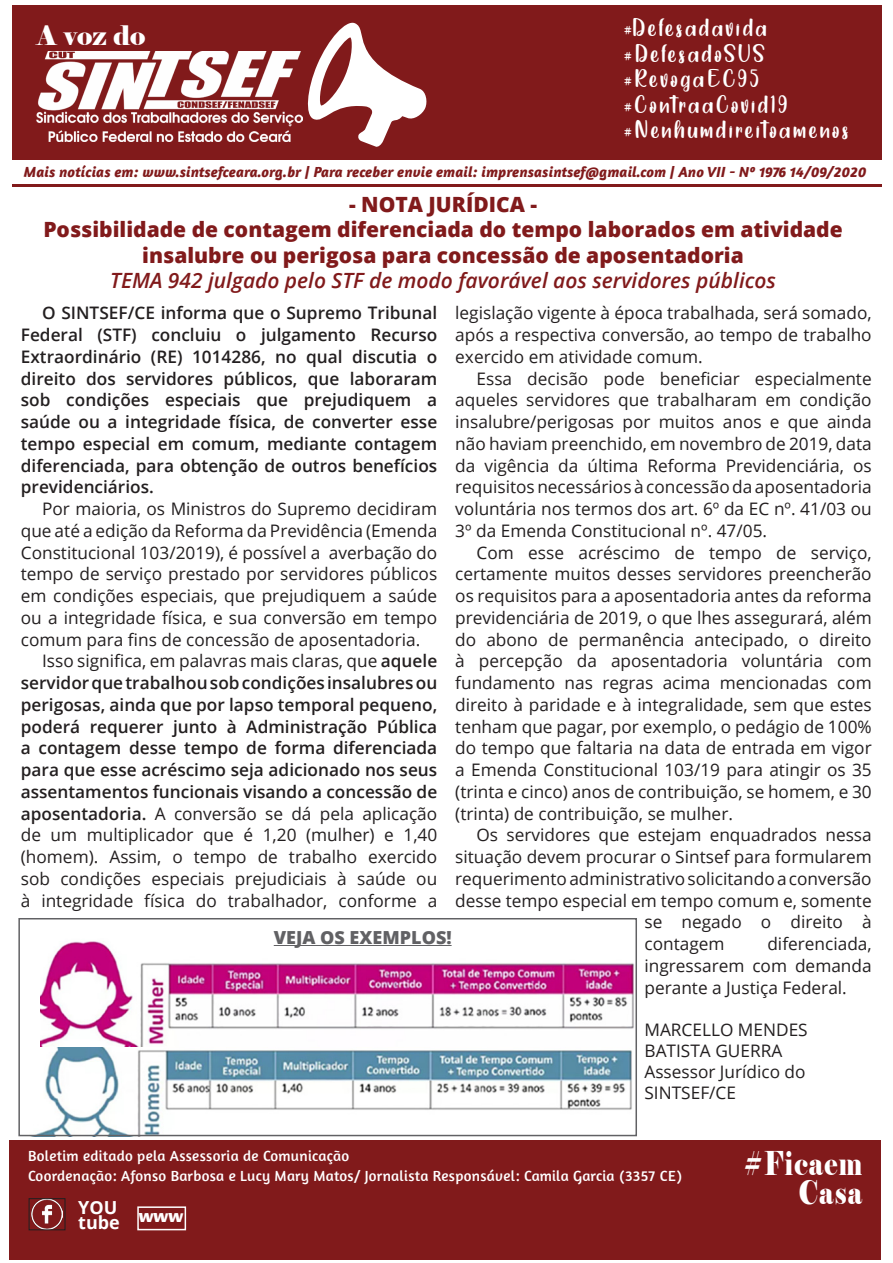
<style>
.page{position:relative;width:893px;height:1263px;background:#fff}
.page>*{position:absolute;margin:0;border:0;box-sizing:border-box;transform-origin:0 0}
.t1{font:32.7px "Elephant";letter-spacing:.05em;color:#fff;scale:.76 1}
.t2{font:30px "Yellow Rabbit Personal Use";letter-spacing:.09em;color:#fff}
.t3{font:26.85px "Elephant";color:#fff}
.t4{font:800 21px/25.5px "Open Sans";color:#811a1b;text-align:center}
.t5{font:italic 600 21px "Open Sans";color:#811a1b}
.t6{font:800 18px "Open Sans";color:#616164}
.t7{font:700 18px "Open Sans";color:#fff}
.t8{font:18px "Ad Lib BT";color:#fff}
.t9{font:17.25px/21.8px "Open Sans";color:#231f20;text-align:justify}
.t10{font:600 17.25px/21.8px "Open Sans";color:#231f20;text-align:justify}
.t11{font:15px "Amaranth";letter-spacing:.02em;color:#fff}
.t12{font:italic 700 15px "Amaranth";letter-spacing:.01em;color:#811a1b}
.s1{font-weight:400}
</style>
<div class="page">
<div style="left:13px;top:5px;width:869px;height:154px;background:#811a1b"></div>
<svg style="left:307px;top:22px;width:120px;height:125px"></svg>
<div style="left:10px;top:1140px;width:871px;height:120px;background:#811a1b"></div>
<img style="left:37px;top:51px;width:265px;height:90px">
<img style="left:31px;top:1200px;width:32px;height:28px">
<div style="left:29px;top:1198px;width:37px;height:32px;border:1px solid #231f20"></div>
<div style="left:137px;top:1206px;width:49px;height:24px;border:2px solid #fff"></div>
<hr style="left:13px;top:184px;width:869px;height:3px;background:#811a1b">
<img style="left:39px;top:1046px;width:593px;height:87px">
<img style="left:40px;top:941px;width:594px;height:105px">
<hr style="left:274px;top:945px;width:178px;height:1px;background:#616164">
<div style="left:18px;top:918px;width:619px;height:218px;border:2px solid #616164"></div>
<p class="t3" style="left:37px;top:18px;width:110px">A voz do</p>
<p class="t2" style="left:624px;top:15px;width:145px">#Defesadavida</p>
<p class="t2" style="left:624px;top:41px;width:142px">#DefesadoSUS</p>
<p class="t2" style="left:624px;top:66px;width:137px">#RevogaEC95</p>
<p class="t2" style="left:624px;top:92px;width:165px">#ContraaCovid19</p>
<p class="t2" style="left:624px;top:117px;width:226px">#Nenhumdireitoamenos</p>
<p class="t12" style="left:24px;top:163px;width:844px">Mais notícias em: www.sintsefceara.org.br | Para receber envie email: imprensasintsef@gmail.com | Ano VII - Nº 1976 14/09/2020</p>
<p class="t4" style="left:349px;top:190px;width:190px">- NOTA JURÍDICA -</p>
<p class="t4" style="left:43px;top:216px;width:801px">Possibilidade de contagem diferenciada do tempo laborados em atividade insalubre ou perigosa para concessão de aposentadoria</p>
<p class="t5" style="left:110px;top:266px;width:667px">TEMA 942 julgado pelo STF de modo favorável aos servidores públicos</p>
<p class="t9" style="left:455px;top:302px;width:418px">legislação vigente à época trabalhada, será somado, após a respectiva conversão, ao tempo de trabalho exercido em atividade comum.</p>
<p class="t9" style="left:455px;top:367px;width:418px;text-indent:21px">Essa decisão pode beneficiar especialmente aqueles servidores que trabalharam em condição insalubre/perigosas por muitos anos e que ainda não haviam preenchido, em novembro de 2019, data da vigência da última Reforma Previdenciária, os requisitos necessários à concessão da aposentadoria voluntária nos termos dos art. 6º da EC nº. 41/03 ou 3º da Emenda Constitucional nº. 47/05.</p>
<p class="t9" style="left:455px;top:541px;width:418px;text-indent:21px">Com esse acréscimo de tempo de serviço, certamente muitos desses servidores preencherão os requisitos para a aposentadoria antes da reforma previdenciária de 2019, o que lhes assegurará, além do abono de permanência antecipado, o direito à percepção da aposentadoria voluntária com fundamento nas regras acima mencionadas com direito à paridade e à integralidade, sem que estes tenham que pagar, por exemplo, o pedágio de 100% do tempo que faltaria na data de entrada em vigor a Emenda Constitucional 103/19 para atingir os 35 (trinta e cinco) anos de contribuição, se homem, e 30 (trinta) de contribuição, se mulher.</p>
<p class="t9" style="left:476px;top:824px;width:397px">Os servidores que estejam enquadrados nessa</p>
<p class="t9" style="left:455px;top:846px;width:418px">situação devem procurar o Sintsef para formularem</p>
<p class="t9" style="left:455px;top:867px;width:418px">requerimento administrativo solicitando a conversão</p>
<p class="t9" style="left:455px;top:889px;width:418px">desse tempo especial em tempo comum e, somente</p>
<p class="t9" style="left:644px;top:911px;width:229px">se negado o direito à</p>
<p class="t9" style="left:644px;top:933px;width:82px">contagem</p>
<p class="t10" style="left:21px;top:302px;width:418px;text-indent:21px">O SINTSEF/CE informa que o Supremo Tribunal Federal (STF) concluiu o julgamento Recurso Extraordinário (RE) 1014286, no qual discutia o direito dos servidores públicos, que laboraram sob condições especiais que prejudiquem a saúde ou a integridade física, de converter esse tempo especial em comum, mediante contagem diferenciada, para obtenção de outros benefícios previdenciários.</p>
<p class="t9" style="left:21px;top:498px;width:418px;text-indent:21px">Por maioria, os Ministros do Supremo decidiram que até a edição da Reforma da Previdência (Emenda Constitucional 103/2019), é possível a averbação do tempo de serviço prestado por servidores públicos em condições especiais, que prejudiquem a saúde ou a integridade física, e sua conversão em tempo comum para fins de concessão de aposentadoria.</p>
<p class="t10" style="left:21px;top:650px;width:418px;text-indent:21px"><span class="s1">Isso significa, em palavras mais claras, que</span> aquele servidor que trabalhou sob condições insalubres ou perigosas, ainda que por lapso temporal pequeno, poderá requerer junto à Administração Pública a contagem desse tempo de forma diferenciada para que esse acréscimo seja adicionado nos seus assentamentos funcionais visando a concessão de aposentadoria. <span class="s1">A conversão se dá pela aplicação de um multiplicador que é 1,20 (mulher) e 1,40 (homem). Assim, o tempo de trabalho exercido sob condições especiais prejudiciais à saúde ou à integridade física do trabalhador, conforme a</span></p>
<p class="t6" style="left:274px;top:924px;width:179px">VEJA OS EXEMPLOS!</p>
<p class="t9" style="left:644px;top:933px;width:229px;text-indent:123px">diferenciada, ingressarem com demanda perante a Justiça Federal.</p>
<p class="t9" style="left:644px;top:1018px;width:165px;line-height:21px">MARCELLO MENDES<br>BATISTA GUERRA</p>
<p class="t9" style="left:644px;top:1060px;width:163px">Assessor Jurídico do<br>SINTSEF/CE</p>
<p class="t11" style="left:28px;top:1147px;width:323px">Boletim editado pela Assessoria de Comunicação</p>
<p class="t11" style="left:28px;top:1166px;width:655px">Coordenação: Afonso Barbosa e Lucy Mary Matos/ Jornalista Responsável: Camila Garcia (3357 CE)</p>
<p class="t7" style="left:78px;top:1195px;width:41px">YOU</p>
<p class="t7" style="left:78px;top:1210px;width:43px">tube</p>
<p class="t8" style="left:139px;top:1204px;width:46px">www</p>
<p class="t1" style="left:744px;top:1143px;width:157px">#Ficaem</p>
<p class="t1" style="left:798px;top:1171px;width:85px">Casa</p>
</div>
